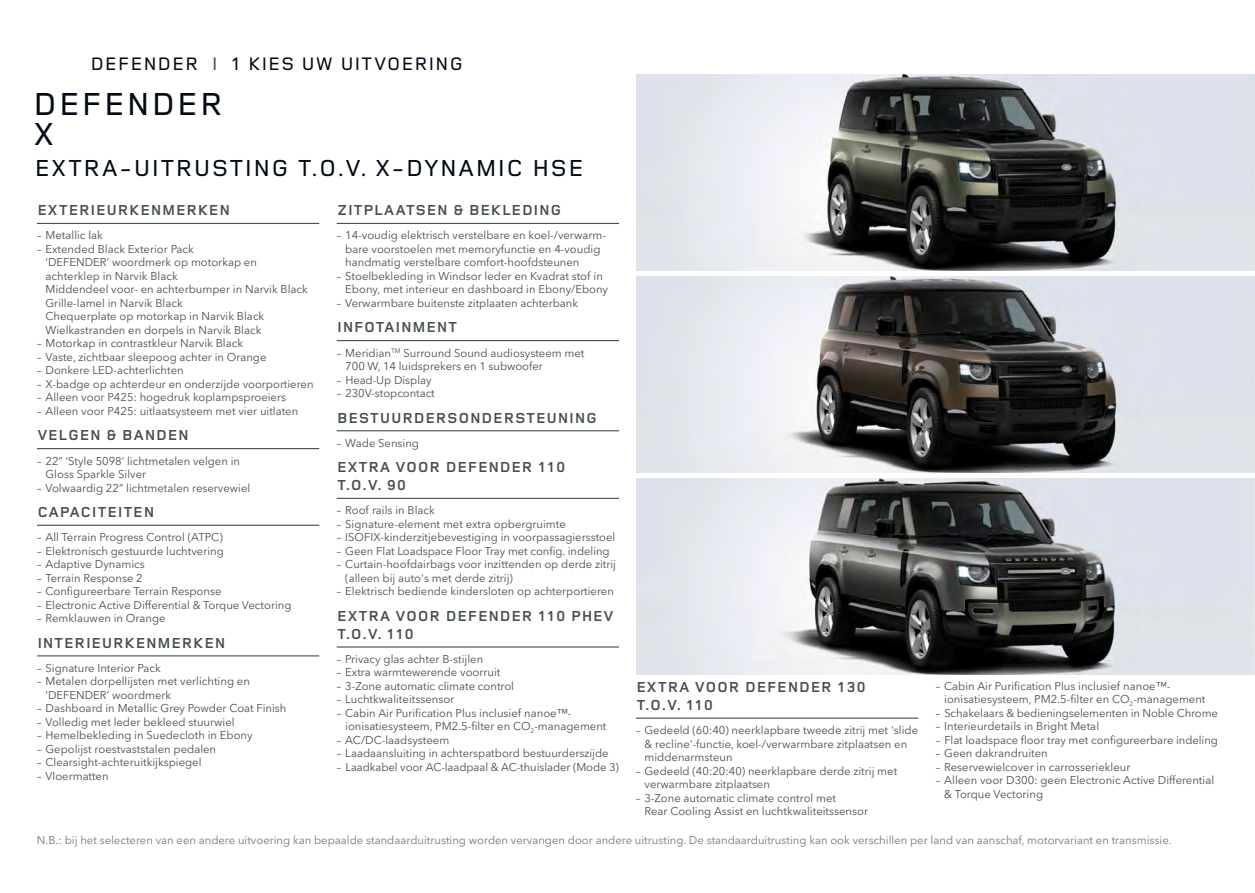
<style>
.page{position:relative;width:1255px;height:893px;background:#fff}
.page>*{position:absolute;margin:0;border:0;box-sizing:border-box;transform-origin:0 0}
.t1{font:500 33px/30px "Land Rover Wide";color:#020a16}
.t2{font:500 24px "Land Rover Wide";color:#020a16}
.t3{font:500 18.75px "Land Rover Wide";color:#020a16}
.t4{font:700 15px/18px "Land Rover Wide";color:#464e53}
.t5{font:11.25px/13.5px "Avenir Next W1 G";color:#464e53}
.t6{font:11.25px "Avenir Next W1 G";color:#757777}
.s1{color:#464e53}
</style>
<div class="page">
<hr style="left:37px;top:223px;width:282px;height:1px;background:#464e53">
<hr style="left:37px;top:448px;width:282px;height:1px;background:#464e53">
<hr style="left:37px;top:525px;width:282px;height:1px;background:#464e53">
<hr style="left:37px;top:655px;width:282px;height:1px;background:#464e53">
<hr style="left:337px;top:223px;width:282px;height:1px;background:#464e53">
<hr style="left:337px;top:340px;width:282px;height:1px;background:#464e53">
<hr style="left:337px;top:430px;width:282px;height:1px;background:#464e53">
<hr style="left:337px;top:498px;width:282px;height:1px;background:#464e53">
<hr style="left:337px;top:646px;width:282px;height:2px;background:#464e53">
<hr style="left:636px;top:718px;width:282px;height:1px;background:#464e53">
<img style="left:636px;top:478px;width:618px;height:196px">
<img style="left:636px;top:74px;width:618px;height:196px">
<img style="left:636px;top:276px;width:618px;height:196px">
<h3 class="t3" style="left:90px;top:50px;width:375px">DEFENDER <span class="s1">I</span> 1 KIES UW UITVOERING</h3>
<h1 class="t1" style="left:33px;top:87px;width:193px">DEFENDER<br>X</h1>
<h2 class="t2" style="left:34px;top:151px;width:552px">EXTRA-UITRUSTING T.O.V. X-DYNAMIC HSE</h2>
<h3 class="t4" style="left:37px;top:201px;width:195px">EXTERIEURKENMERKEN</h3>
<p class="t5" style="left:37px;top:229px;width:67px">– Metallic lak</p>
<p class="t5" style="left:45px;top:242px;width:264px;text-indent:-9px">– Extended Black Exterior Pack<br>‘DEFENDER’ woordmerk op motorkap en achterklep in Narvik Black<br>Middendeel voor- en achterbumper in Narvik Black Grille-lamel in Narvik Black<br>Chequerplate op motorkap in Narvik Black Wielkastranden en dorpels in Narvik Black</p>
<p class="t5" style="left:37px;top:337px;width:207px">– Motorkap in contrastkleur Narvik Black</p>
<p class="t5" style="left:37px;top:350px;width:231px">– Vaste, zichtbaar sleepoog achter in Orange</p>
<p class="t5" style="left:37px;top:364px;width:148px">– Donkere LED-achterlichten</p>
<p class="t5" style="left:37px;top:377px;width:278px">– X-badge op achterdeur en onderzijde voorportieren</p>
<p class="t5" style="left:37px;top:391px;width:250px">– Alleen voor P425: hogedruk koplampsproeiers</p>
<p class="t5" style="left:37px;top:404px;width:263px">– Alleen voor P425: uitlaatsysteem met vier uitlaten</p>
<h3 class="t4" style="left:37px;top:426px;width:154px">VELGEN &amp; BANDEN</h3>
<p class="t5" style="left:45px;top:454px;width:196px;text-indent:-9px">– 22” ‘Style 5098’ lichtmetalen velgen in<br>Gloss Sparkle Silver</p>
<p class="t5" style="left:37px;top:481px;width:215px">– Volwaardig 22” lichtmetalen reservewiel</p>
<h3 class="t4" style="left:37px;top:502px;width:119px">CAPACITEITEN</h3>
<p class="t5" style="left:37px;top:530px;width:187px">– All Terrain Progress Control (ATPC)</p>
<p class="t5" style="left:37px;top:544px;width:188px">– Elektronisch gestuurde luchtvering</p>
<p class="t5" style="left:37px;top:557px;width:109px">– Adaptive Dynamics</p>
<p class="t5" style="left:37px;top:571px;width:107px">– Terrain Response 2</p>
<p class="t5" style="left:37px;top:584px;width:186px">– Configureerbare Terrain Response</p>
<p class="t5" style="left:37px;top:598px;width:256px">– Electronic Active Differential &amp; Torque Vectoring</p>
<p class="t5" style="left:37px;top:611px;width:130px">– Remklauwen in Orange</p>
<h3 class="t4" style="left:37px;top:633px;width:190px">INTERIEURKENMERKEN</h3>
<p class="t5" style="left:37px;top:661px;width:125px">– Signature Interior Pack</p>
<p class="t5" style="left:45px;top:675px;width:206px;text-indent:-9px">– Metalen dorpellijsten met verlichting en ‘DEFENDER’ woordmerk</p>
<p class="t5" style="left:37px;top:702px;width:251px">– Dashboard in Metallic Grey Powder Coat Finish</p>
<p class="t5" style="left:37px;top:715px;width:199px">– Volledig met leder bekleed stuurwiel</p>
<p class="t5" style="left:37px;top:729px;width:217px">– Hemelbekleding in Suedecloth in Ebony</p>
<p class="t5" style="left:37px;top:742px;width:181px">– Gepolijst roestvaststalen pedalen</p>
<p class="t5" style="left:37px;top:756px;width:166px">– Clearsight-achteruitkijkspiegel</p>
<p class="t5" style="left:37px;top:769px;width:73px">– Vloermatten</p>
<h3 class="t4" style="left:337px;top:201px;width:227px">ZITPLAATSEN &amp; BEKLEDING</h3>
<p class="t5" style="left:345px;top:229px;width:262px;text-indent:-9px">– 14-voudig elektrisch verstelbare en koel-/verwarm&shy;bare voorstoelen met memoryfunctie en 4-voudig handmatig verstelbare comfort-hoofdsteunen</p>
<p class="t5" style="left:345px;top:269px;width:264px;text-indent:-9px">– Stoelbekleding in Windsor leder en Kvadrat stof in<br>Ebony, met interieur en dashboard in Ebony/Ebony</p>
<p class="t5" style="left:337px;top:296px;width:243px">– Verwarmbare buitenste zitplaaten achterbank</p>
<h3 class="t4" style="left:337px;top:318px;width:122px">INFOTAINMENT</h3>
<p class="t5" style="left:345px;top:346px;width:241px;text-indent:-9px">– Meridian<sup>TM</sup> Surround Sound audiosysteem met<br>700 W, 14 luidsprekers en 1 subwoofer</p>
<p class="t5" style="left:337px;top:373px;width:96px">– Head-Up Display</p>
<p class="t5" style="left:337px;top:386px;width:100px">– 230V-stopcontact</p>
<h3 class="t4" style="left:337px;top:408px;width:262px">BESTUURDERSONDERSTEUNING</h3>
<p class="t5" style="left:337px;top:436px;width:84px">– Wade Sensing</p>
<h3 class="t4" style="left:337px;top:457px;width:230px">EXTRA VOOR DEFENDER 110<br>T.O.V. 90</h3>
<p class="t5" style="left:337px;top:504px;width:100px">– Roof rails in Black</p>
<p class="t5" style="left:337px;top:517px;width:230px">– Signature-element met extra opbergruimte</p>
<p class="t5" style="left:337px;top:531px;width:280px">– ISOFIX-kinderzitjebevestiging in voorpassagiersstoel</p>
<p class="t5" style="left:337px;top:544px;width:274px">– Geen Flat Loadspace Floor Tray met config. indeling</p>
<p class="t5" style="left:345px;top:558px;width:272px;text-indent:-9px">– Curtain-hoofdairbags voor inzittenden op derde zitrij (alleen bij auto's met derde zitrij)</p>
<p class="t5" style="left:337px;top:585px;width:278px">– Elektrisch bediende kindersloten op achterportieren</p>
<h3 class="t4" style="left:337px;top:606px;width:279px">EXTRA VOOR DEFENDER 110 PHEV<br>T.O.V. 110</h3>
<p class="t5" style="left:337px;top:652px;width:148px">– Privacy glas achter B-stijlen</p>
<p class="t5" style="left:337px;top:666px;width:165px">– Extra warmtewerende voorruit</p>
<p class="t5" style="left:337px;top:679px;width:179px">– 3-Zone automatic climate control</p>
<p class="t5" style="left:337px;top:693px;width:119px">– Luchtkwaliteitssensor</p>
<p class="t5" style="left:345px;top:706px;width:263px;text-indent:-9px">– Cabin Air Purification Plus inclusief nanoe™- ionisatiesysteem, PM2.5-filter en CO<sub>2</sub>-management</p>
<p class="t5" style="left:337px;top:733px;width:114px">– AC/DC-laadsysteem</p>
<p class="t5" style="left:337px;top:747px;width:273px">– Laadaansluiting in achterspatbord bestuurderszijde</p>
<p class="t5" style="left:337px;top:760px;width:284px">– Laadkabel voor AC-laadpaal &amp; AC-thuislader (Mode 3)</p>
<p class="t5" style="left:944px;top:679px;width:263px;text-indent:-9px">– Cabin Air Purification Plus inclusief nanoe™- ionisatiesysteem, PM2.5-filter en CO<sub>2</sub>-management</p>
<p class="t5" style="left:935px;top:706px;width:284px">– Schakelaars &amp; bedieningselementen in Noble Chrome</p>
<p class="t5" style="left:935px;top:720px;width:165px">– Interieurdetails in Bright Metal</p>
<p class="t5" style="left:935px;top:733px;width:284px">– Flat loadspace floor tray met configureerbare indeling</p>
<p class="t5" style="left:935px;top:747px;width:113px">– Geen dakrandruiten</p>
<p class="t5" style="left:935px;top:760px;width:196px">– Reservewielcover in carrosseriekleur</p>
<p class="t5" style="left:944px;top:774px;width:271px;text-indent:-9px">– Alleen voor D300: geen Electronic Active Differential &amp; Torque Vectoring</p>
<p class="t6" style="left:37px;top:833px;width:1136px">N.B.: bij het selecteren van een andere uitvoering kan bepaalde standaarduitrusting worden vervangen door andere uitrusting. De standaarduitrusting kan ook verschillen per land van aanschaf, motorvariant en transmissie.</p>
<h3 class="t4" style="left:636px;top:677px;width:232px">EXTRA VOOR DEFENDER 130<br>T.O.V. 110</h3>
<p class="t5" style="left:644px;top:723px;width:275px;text-indent:-9px">– Gedeeld (60:40) neerklapbare tweede zitrij met 'slide &amp; recline'-functie, koel-/verwarmbare zitplaatsen en middenarmsteun</p>
<p class="t5" style="left:644px;top:764px;width:254px;text-indent:-9px">– Gedeeld (40:20:40) neerklapbare derde zitrij met verwarmbare zitplaatsen</p>
<p class="t5" style="left:644px;top:791px;width:225px;text-indent:-9px">– 3-Zone automatic climate control met<br>Rear Cooling Assist en luchtkwaliteitssensor</p>
</div>
